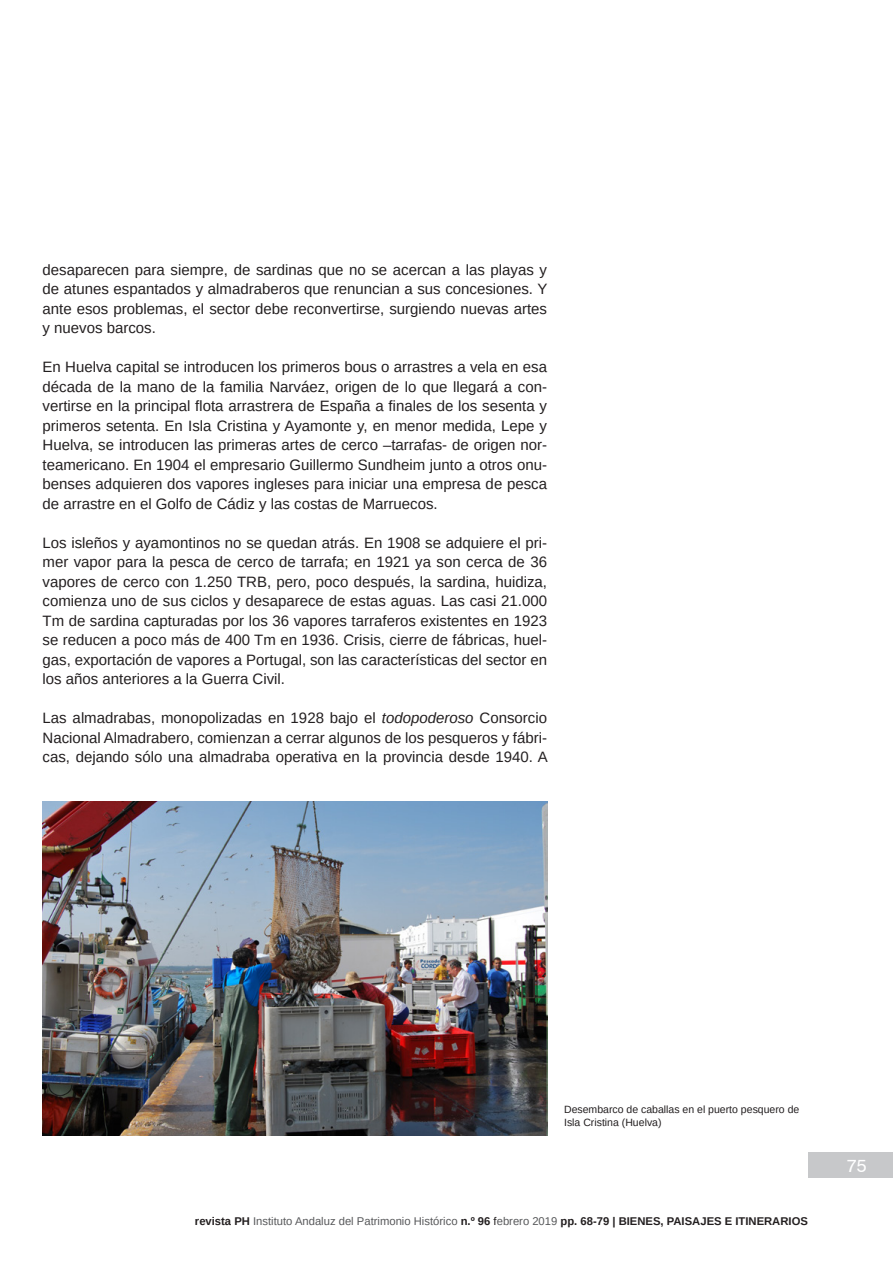
<style>
.page{position:relative;width:893px;height:1263px;background:#fff}
.page>*{position:absolute;margin:0;border:0;box-sizing:border-box;transform-origin:0 0}
.t1{font:18px "Swiss 721 BT";color:#fff}
.t2{font:15px/19.5px "Arimo";color:#231f20;text-align:justify}
.t3{font:700 11.25px "Arimo";color:#231f20}
.Pie_de_Foto{font:10.5px/12.6px "Arimo";color:#231f20}
.s1{font-style:italic}
.s2{font-weight:400;color:#57585a}
.s3{font-weight:400}
</style>
<div class="page">
<div style="left:808px;top:1152px;width:85px;height:26px;background:#c7c8ca"></div>
<img style="left:43px;top:801px;width:504px;height:334px">
<p class="t2" style="left:43px;top:260px;width:506px">desaparecen para siempre, de sardinas que no se acercan a las playas y de atunes espantados y almadraberos que renuncian a sus concesiones. Y ante esos problemas, el sector debe reconvertirse, surgiendo nuevas artes y nuevos barcos.</p>
<p class="t2" style="left:43px;top:357px;width:506px">En Huelva capital se introducen los primeros bous o arrastres a vela en esa década de la mano de la familia Narváez, origen de lo que llegará a con&shy;vertirse en la principal flota arrastrera de España a finales de los sesenta y primeros setenta. En Isla Cristina y Ayamonte y, en menor medida, Lepe y Huelva, se introducen las primeras artes de cerco –tarrafas- de origen nor&shy;teamericano. En 1904 el empresario Guillermo Sundheim junto a otros onu&shy;benses adquieren dos vapores ingleses para iniciar una empresa de pesca de arrastre en el Golfo de Cádiz y las costas de Marruecos.</p>
<p class="t2" style="left:43px;top:533px;width:506px">Los isleños y ayamontinos no se quedan atrás. En 1908 se adquiere el pri&shy;mer vapor para la pesca de cerco de tarrafa; en 1921 ya son cerca de 36 vapores de cerco con 1.250 TRB, pero, poco después, la sardina, huidiza, comienza uno de sus ciclos y desaparece de estas aguas. Las casi 21.000<br>Tm de sardina capturadas por los 36 vapores tarraferos existentes en 1923 se reducen a poco más de 400 Tm en 1936. Crisis, cierre de fábricas, huel&shy;gas, exportación de vapores a Portugal, son las características del sector en los años anteriores a la Guerra Civil.</p>
<p class="t2" style="left:43px;top:708px;width:507px">Las almadrabas, monopolizadas en 1928 bajo el <span class="s1">todopoderoso</span> Consorcio Nacional Almadrabero, comienzan a cerrar algunos de los pesqueros y fábri&shy;cas, dejando sólo una almadraba operativa en la provincia desde 1940. A</p>
<p class="Pie_de_Foto" style="left:564px;top:1103px;width:237px">Desembarco de caballas en el puerto pesquero de<br>Isla Cristina (Huelva)</p>
<p class="t3" style="left:195px;top:1213px;width:614px">revista PH <span class="s2">Instituto Andaluz del Patrimonio Histórico</span> n.º 96 <span class="s3">f</span><span class="s2">ebrero 2019</span> pp. 68-79 | BIENES, PAISAJES E ITINERARIOS</p>
<p class="t1" style="left:847px;top:1154px;width:21px">75</p>
</div>
